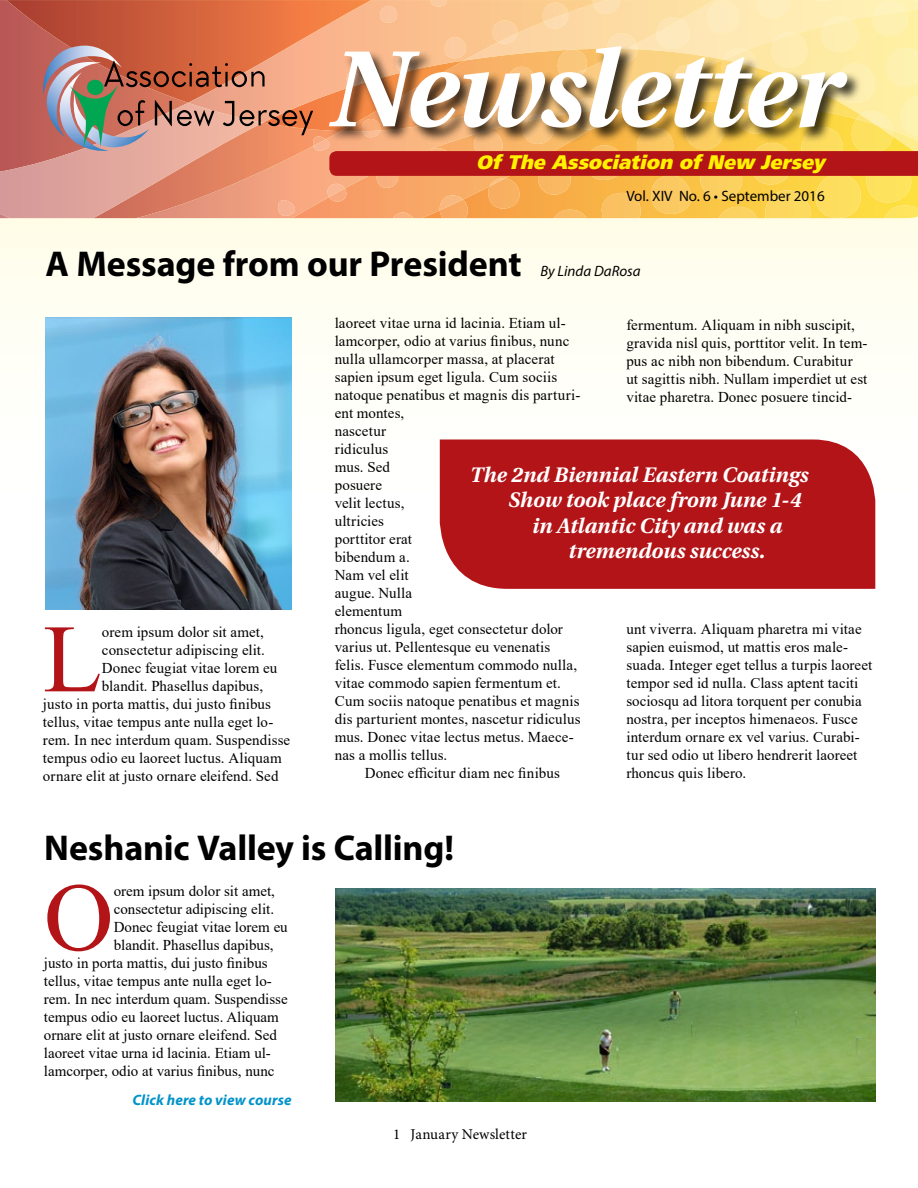
<style>
.page{position:relative;width:918px;height:1188px;background:#fff}
.page>*{position:absolute;margin:0;border:0;box-sizing:border-box;transform-origin:0 0}
.t1{font:italic 700 108px "Utopia";letter-spacing:-.015em;color:#fff}
.t2{font:96.6px "Times New Roman";color:#b31417}
.t3{font:700 36px "Myriad Pro";letter-spacing:-.005em;color:#000}
.t4{font:italic 700 21px "Utopia";color:#fff}
.t5{font:19.5px "Weissach Black Oblique SWFTE";color:#fff200}
.t6{font:15px/18px "Times New Roman";letter-spacing:.005em;color:#000}
.t7{font:15px "Myriad Pro";color:#000}
.t8{font:italic 700 15px "Myriad Pro";letter-spacing:.005em;color:#0093ca}
.t9{font:15px "Minion Pro";letter-spacing:.01em;color:#000}
.t10{font:italic 15px "Myriad Pro";color:#000}
</style>
<div class="page">
<div style="left:0;top:0;width:918px;height:539px;background:#fffef4"></div>
<div style="left:440px;top:440px;width:435px;height:149px;background:#b31417"></div>
<img style="left:46px;top:318px;width:246px;height:291px">
<img style="left:336px;top:889px;width:539px;height:213px">
<img style="left:0;top:0;width:918px;height:218px">
<h1 class="t1" style="left:329px;top:27px;width:513px">Newsletter</h1>
<h3 class="t5" style="left:476px;top:150px;width:350px">Of The Association of New Jersey</h3>
<h3 class="t3" style="left:46px;top:240px;width:478px">A Message from our President</h3>
<p class="t7" style="left:626px;top:187px;width:200px">Vol. XIV No. 6 • September 2016</p>
<p class="t10" style="left:540px;top:261px;width:102px">By Linda DaRosa</p>
<h2 class="t2" style="left:43px;top:591px;width:60px">L</h2>
<p class="t6" style="left:102px;top:623px;width:163px">orem ipsum dolor sit amet,</p>
<p class="t6" style="left:102px;top:641px;width:164px">consectetur adipiscing elit.</p>
<p class="t6" style="left:102px;top:659px;width:177px">Donec feugiat vitae lorem eu</p>
<p class="t6" style="left:102px;top:677px;width:163px">blandit. Phasellus dapibus,</p>
<p class="t6" style="left:43px;top:695px;width:230px">justo in porta mattis, dui justo finibus</p>
<p class="t6" style="left:43px;top:713px;width:232px">tellus, vitae tempus ante nulla eget lo-</p>
<p class="t6" style="left:43px;top:731px;width:249px">rem. In nec interdum quam. Suspendisse</p>
<p class="t6" style="left:43px;top:749px;width:240px">tempus odio eu laoreet luctus. Aliquam</p>
<p class="t6" style="left:43px;top:767px;width:237px">ornare elit at justo ornare eleifend. Sed</p>
<p class="t6" style="left:335px;top:314px;width:247px">laoreet vitae urna id lacinia. Etiam ul&shy;lamcorper, odio at varius finibus, nunc nulla ullamcorper massa, at placerat sapien ipsum eget ligula. Cum sociis natoque penatibus et magnis dis parturi&shy;ent montes,<br>nascetur<br>ridiculus<br>mus. Sed<br>posuere<br>velit lectus,<br>ultricies<br>porttitor erat<br>bibendum a.<br>Nam vel elit<br>augue. Nulla<br>elementum<br>rhoncus ligula, eget consectetur dolor varius ut. Pellentesque eu venenatis felis. Fusce elementum commodo nulla, vitae commodo sapien fermentum et.<br>Cum sociis natoque penatibus et magnis dis parturient montes, nascetur ridiculus mus. Donec vitae lectus metus. Maece&shy;nas a mollis tellus.</p>
<p class="t6" style="left:365px;top:764px;width:197px">Donec efficitur diam nec finibus</p>
<p class="t6" style="left:626px;top:316px;width:243px">fermentum. Aliquam in nibh suscipit, gravida nisl quis, porttitor velit. In tem&shy;pus ac nibh non bibendum. Curabitur ut sagittis nibh. Nullam imperdiet ut est vitae pharetra. Donec posuere tincid-</p>
<h3 class="t4" style="left:470px;top:463px;width:340px">The 2nd Biennial Eastern Coatings</h3>
<h3 class="t4" style="left:508px;top:488px;width:295px">Show took place from June 1-4</h3>
<h3 class="t4" style="left:532px;top:513px;width:252px">in Atlantic City and was a</h3>
<h3 class="t4" style="left:569px;top:539px;width:198px">tremendous success.</h3>
<p class="t6" style="left:626px;top:619px;width:247px">unt viverra. Aliquam pharetra mi vitae sapien euismod, ut mattis eros male&shy;suada. Integer eget tellus a turpis laoreet tempor sed id nulla. Class aptent taciti sociosqu ad litora torquent per conubia nostra, per inceptos himenaeos. Fusce interdum ornare ex vel varius. Curabi&shy;tur sed odio ut libero hendrerit laoreet rhoncus quis libero.</p>
<h3 class="t3" style="left:44px;top:824px;width:411px">Neshanic Valley is Calling!</h3>
<h2 class="t2" style="left:44px;top:849px;width:71px">O</h2>
<p class="t6" style="left:114px;top:881px;width:163px">orem ipsum dolor sit amet,</p>
<p class="t6" style="left:114px;top:899px;width:162px">consectetur adipiscing elit.</p>
<p class="t6" style="left:114px;top:917px;width:176px">Donec feugiat vitae lorem eu</p>
<p class="t6" style="left:114px;top:935px;width:162px">blandit. Phasellus dapibus,</p>
<p class="t6" style="left:44px;top:953px;width:225px">justo in porta mattis, dui justo finibus</p>
<p class="t6" style="left:44px;top:971px;width:229px">tellus, vitae tempus ante nulla eget lo-</p>
<p class="t6" style="left:44px;top:989px;width:245px">rem. In nec interdum quam. Suspendisse</p>
<p class="t6" style="left:44px;top:1007px;width:236px">tempus odio eu laoreet luctus. Aliquam</p>
<p class="t6" style="left:44px;top:1025px;width:234px">ornare elit at justo ornare eleifend. Sed</p>
<p class="t6" style="left:44px;top:1043px;width:228px">laoreet vitae urna id lacinia. Etiam ul-</p>
<p class="t6" style="left:44px;top:1061px;width:232px">lamcorper, odio at varius finibus, nunc</p>
<p class="t8" style="left:132px;top:1090px;width:161px">Click here to view course</p>
<p class="t9" style="left:393px;top:1124px;width:135px">1 January Newsletter</p>
</div>
